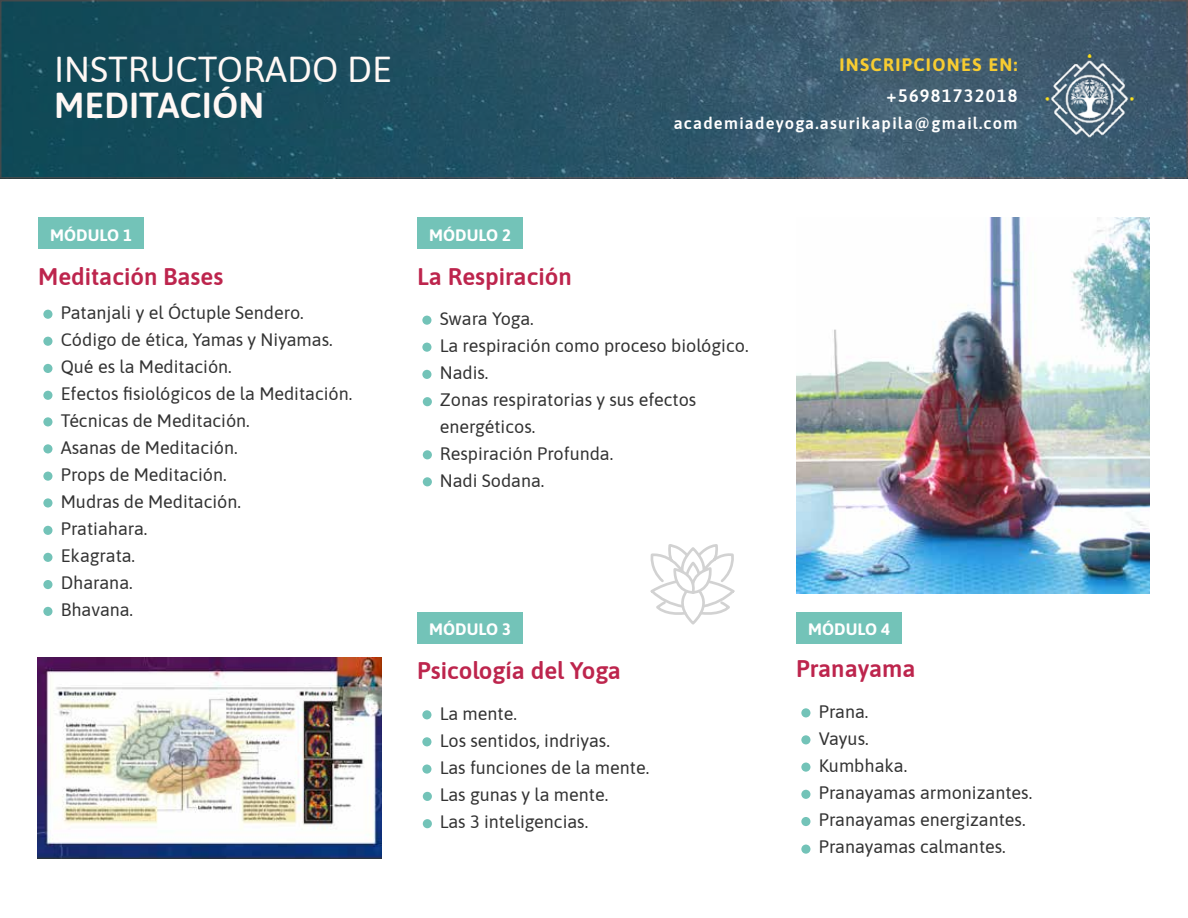
<style>
.page{position:relative;width:1188px;height:918px;background:#fff}
.page>*{position:absolute;margin:0;border:0;box-sizing:border-box;transform-origin:0 0}
.t1{font:36px "Asap";color:#fff8f5}
.t2{font:600 36px "Asap";color:#fff8f5}
.t3{font:600 24px "Asap";color:#bd254d}
.t4{font:18px/27px "Asap";color:#333}
.t5{font:700 18px "Asap";letter-spacing:.075em;color:#f7cc31}
.t6{font:600 18px "Asap";letter-spacing:.075em;color:#fff}
.t7{font:600 16.5px "Asap";letter-spacing:.075em;color:#fff}
.t8{font:700 16.5px "Asap";color:#fff}
</style>
<div class="page">
<svg style="left:3px;top:3px;width:1182px;height:173px;background:#2b5465"></svg>
<div style="left:0;top:0;width:1188px;height:179px;border:2px solid #666"></div>
<img style="left:1045px;top:54px;width:89px;height:86px">
<div style="left:422px;top:710px;width:9px;height:9px;background:#73c3b8;border-radius:50%"></div>
<div style="left:422px;top:737px;width:9px;height:9px;background:#73c3b8;border-radius:50%"></div>
<div style="left:422px;top:764px;width:9px;height:10px;background:#73c3b8;border-radius:50%"></div>
<div style="left:423px;top:819px;width:9px;height:9px;background:#73c3b8;border-radius:50%"></div>
<div style="left:423px;top:792px;width:9px;height:9px;background:#73c3b8;border-radius:50%"></div>
<div style="left:417px;top:612px;width:106px;height:32px;background:#73c3b8"></div>
<div style="left:38px;top:218px;width:106px;height:31px;background:#73c3b8"></div>
<div style="left:43px;top:310px;width:9px;height:9px;background:#73c3b8;border-radius:50%"></div>
<div style="left:43px;top:337px;width:9px;height:9px;background:#73c3b8;border-radius:50%"></div>
<div style="left:43px;top:364px;width:9px;height:9px;background:#73c3b8;border-radius:50%"></div>
<div style="left:43px;top:391px;width:9px;height:9px;background:#73c3b8;border-radius:50%"></div>
<div style="left:43px;top:417px;width:9px;height:9px;background:#73c3b8;border-radius:50%"></div>
<div style="left:43px;top:444px;width:9px;height:9px;background:#73c3b8;border-radius:50%"></div>
<div style="left:43px;top:472px;width:9px;height:9px;background:#73c3b8;border-radius:50%"></div>
<div style="left:43px;top:498px;width:9px;height:10px;background:#73c3b8;border-radius:50%"></div>
<div style="left:43px;top:526px;width:9px;height:9px;background:#73c3b8;border-radius:50%"></div>
<div style="left:43px;top:553px;width:9px;height:9px;background:#73c3b8;border-radius:50%"></div>
<div style="left:43px;top:580px;width:9px;height:9px;background:#73c3b8;border-radius:50%"></div>
<div style="left:43px;top:607px;width:9px;height:9px;background:#73c3b8;border-radius:50%"></div>
<div style="left:422px;top:316px;width:9px;height:9px;background:#73c3b8;border-radius:50%"></div>
<div style="left:422px;top:343px;width:9px;height:9px;background:#73c3b8;border-radius:50%"></div>
<div style="left:422px;top:370px;width:9px;height:9px;background:#73c3b8;border-radius:50%"></div>
<div style="left:423px;top:450px;width:9px;height:9px;background:#73c3b8;border-radius:50%"></div>
<div style="left:423px;top:477px;width:9px;height:9px;background:#73c3b8;border-radius:50%"></div>
<div style="left:423px;top:397px;width:9px;height:9px;background:#73c3b8;border-radius:50%"></div>
<div style="left:417px;top:218px;width:106px;height:31px;background:#73c3b8"></div>
<div style="left:801px;top:708px;width:9px;height:9px;background:#73c3b8;border-radius:50%"></div>
<div style="left:801px;top:735px;width:9px;height:9px;background:#73c3b8;border-radius:50%"></div>
<div style="left:801px;top:763px;width:9px;height:9px;background:#73c3b8;border-radius:50%"></div>
<div style="left:801px;top:790px;width:9px;height:9px;background:#73c3b8;border-radius:50%"></div>
<div style="left:801px;top:817px;width:9px;height:9px;background:#73c3b8;border-radius:50%"></div>
<div style="left:796px;top:612px;width:106px;height:32px;background:#73c3b8"></div>
<div style="left:801px;top:845px;width:9px;height:9px;background:#73c3b8;border-radius:50%"></div>
<img style="left:796px;top:218px;width:354px;height:375px">
<img style="left:38px;top:658px;width:343px;height:201px">
<svg style="left:650px;top:544px;width:85px;height:81px"></svg>
<h1 class="t1" style="left:54px;top:45px;width:339px">INSTRUCTORADO DE</h1>
<h1 class="t2" style="left:54px;top:81px;width:212px">MEDITACIÓN</h1>
<p class="t5" style="left:840px;top:52px;width:179px">INSCRIPCIONES EN:</p>
<p class="t6" style="left:887px;top:83px;width:132px">+56981732018</p>
<p class="t7" style="left:674px;top:112px;width:345px">academiadeyoga.asurikapila@gmail.com</p>
<p class="t8" style="left:50px;top:223px;width:83px">MÓDULO 1</p>
<h2 class="t3" style="left:38px;top:260px;width:186px">Meditación Bases</h2>
<p class="t4" style="left:61px;top:298px;width:293px">Patanjali y el Óctuple Sendero.<br>Código de ética, Yamas y Niyamas.<br>Qué es la Meditación.<br>Efectos fisiológicos de la Meditación.<br>Técnicas de Meditación.<br>Asanas de Meditación.<br>Props de Meditación.<br>Mudras de Meditación.<br>Pratiahara.<br>Ekagrata.<br>Dharana.<br>Bhavana.</p>
<p class="t8" style="left:429px;top:223px;width:83px">MÓDULO 2</p>
<h2 class="t3" style="left:417px;top:260px;width:156px">La Respiración</h2>
<p class="t4" style="left:440px;top:304px;width:310px">Swara Yoga.<br>La respiración como proceso biológico.<br>Nadis.<br>Zonas respiratorias y sus efectos energéticos.<br>Respiración Profunda.<br>Nadi Sodana.</p>
<p class="t8" style="left:429px;top:618px;width:83px">MÓDULO 3</p>
<h2 class="t3" style="left:417px;top:654px;width:205px">Psicología del Yoga</h2>
<p class="t4" style="left:440px;top:699px;width:211px">La mente.<br>Los sentidos, indriyas.<br>Las funciones de la mente.<br>Las gunas y la mente.<br>Las 3 inteligencias.</p>
<p class="t8" style="left:808px;top:618px;width:83px">MÓDULO 4</p>
<h2 class="t3" style="left:796px;top:652px;width:121px">Pranayama</h2>
<p class="t4" style="left:819px;top:697px;width:215px">Prana.<br>Vayus.<br>Kumbhaka.<br>Pranayamas armonizantes.<br>Pranayamas energizantes.<br>Pranayamas calmantes.</p>
</div>
